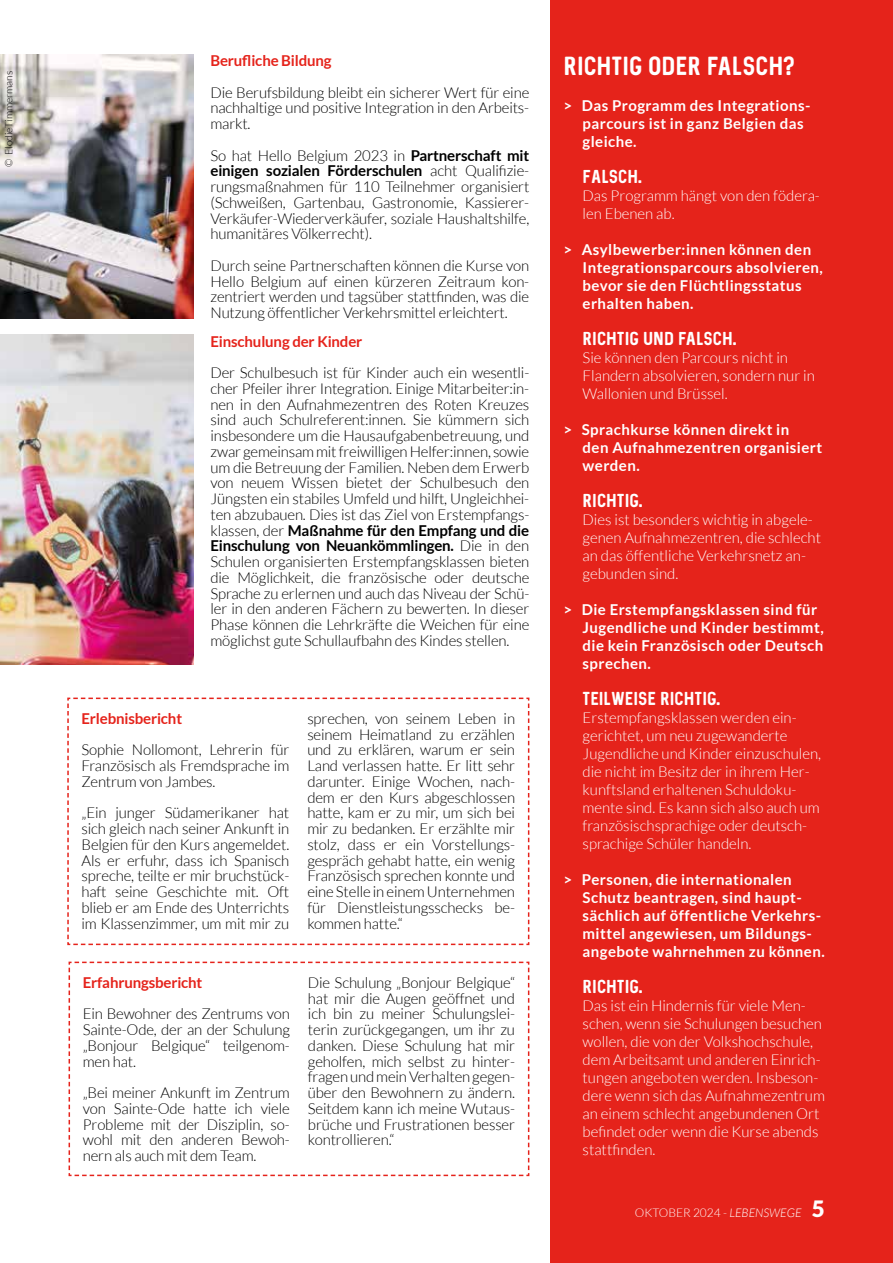
<style>
.page{position:relative;width:893px;height:1263px;background:#fff}
.page>*{position:absolute;margin:0;border:0;box-sizing:border-box;transform-origin:0 0}
.t1{font:21px "Sequel Neue";color:#fff}
.t2{font:300 15px/15.8px "Lato";letter-spacing:-.01em;color:#000;text-align:justify}
.t3{font:300 15px/18px "Lato";color:#fff}
.t4{font:700 15px/18px "Lato";letter-spacing:.03em;color:#fff}
.t5{font:700 15px "Lato";letter-spacing:-.01em;color:#e5231b}
.t6{font:15px "Sequel Neue";color:#fff}
.t7{font:300 12px "Lato";color:#fff}
.t8{font:300 10.2px "Lato";color:#000}
.s1{font-weight:700}
.s2{font-style:italic}
.s3{font-weight:900;font-size:22.5px}
</style>
<div class="page">
<div style="left:551px;top:0;width:342px;height:1263px;background:#e5231b"></div>
<svg style="left:67px;top:697px;width:463px;height:249px"></svg>
<svg style="left:68px;top:961px;width:462px;height:216px"></svg>
<img style="left:0;top:54px;width:193px;height:264px">
<img style="left:0;top:335px;width:193px;height:329px">
<p class="t8" style="left:3px;top:167px;width:98px;rotate:-90deg">© ElodieTimmermans</p>
<p class="t5" style="left:210px;top:52px;width:123px">Berufliche Bildung</p>
<p class="t2" style="left:210px;top:84px;width:320px">Die Berufsbildung bleibt ein sicherer Wert für eine nachhaltige und positive Integration in den Arbeits&shy;markt.</p>
<p class="t2" style="left:210px;top:147px;width:320px">So hat Hello Belgium 2023 in <span class="s1">Partnerschaft mit einigen sozialen Förderschulen</span> acht Qualifizie&shy;rungsmaßnahmen für 110 Teilnehmer organisiert (Schweißen, Gartenbau, Gastronomie, Kassierer-Verkäufer-Wiederverkäufer, soziale Haushaltshilfe, humanitäres Völkerrecht).</p>
<p class="t2" style="left:210px;top:258px;width:320px">Durch seine Partnerschaften können die Kurse von Hello Belgium auf einen kürzeren Zeitraum kon&shy;zentriert werden und tagsüber stattfinden, was die Nutzung öffentlicher Verkehrsmittel erleichtert.</p>
<p class="t5" style="left:210px;top:333px;width:153px">Einschulung der Kinder</p>
<p class="t2" style="left:210px;top:365px;width:320px">Der Schulbesuch ist für Kinder auch ein wesentli&shy;cher Pfeiler ihrer Integration. Einige Mitarbeiter:in&shy;nen in den Aufnahmezentren des Roten Kreuzes sind auch Schulreferent:innen. Sie kümmern sich insbesondere um die Hausaufgabenbetreuung, und zwar gemeinsam mit freiwilligen Helfer:innen, sowie um die Betreuung der Familien. Neben dem Erwerb von neuem Wissen bietet der Schulbesuch den Jüngsten ein stabiles Umfeld und hilft, Ungleichhei&shy;ten abzubauen. Dies ist das Ziel von Erstempfangs&shy;klassen, der <span class="s1">Maßnahme für den Empfang und die Einschulung von Neuankömmlingen.</span> Die in den Schulen organisierten Erstempfangsklassen bieten die Möglichkeit, die französische oder deutsche Sprache zu erlernen und auch das Niveau der Schü&shy;ler in den anderen Fächern zu bewerten. In dieser Phase können die Lehrkräfte die Weichen für eine möglichst gute Schullaufbahn des Kindes stellen.</p>
<p class="t5" style="left:82px;top:710px;width:102px">Erlebnisbericht</p>
<p class="t2" style="left:82px;top:742px;width:209px">Sophie Nollomont, Lehrerin für Französisch als Fremdsprache im Zentrum von Jambes.</p>
<p class="t2" style="left:82px;top:805px;width:209px">„Ein junger Südamerikaner hat sich gleich nach seiner Ankunft in Belgien für den Kurs angemeldet.<br>Als er erfuhr, dass ich Spanisch spreche, teilte er mir bruchstück&shy;haft seine Geschichte mit. Oft blieb er am Ende des Unterrichts im Klassenzimmer, um mit mir zu</p>
<p class="t2" style="left:307px;top:711px;width:209px">sprechen, von seinem Leben in seinem Heimatland zu erzählen und zu erklären, warum er sein Land verlassen hatte. Er litt sehr darunter. Einige Wochen, nach&shy;dem er den Kurs abgeschlossen hatte, kam er zu mir, um sich bei mir zu bedanken. Er erzählte mir stolz, dass er ein Vorstellungs&shy;gespräch gehabt hatte, ein wenig Französisch sprechen konnte und eine Stelle in einem Unternehmen für Dienstleistungsschecks be&shy;kommen hatte.“</p>
<p class="t5" style="left:83px;top:974px;width:121px">Erfahrungsbericht</p>
<p class="t2" style="left:83px;top:1006px;width:209px">Ein Bewohner des Zentrums von Sainte-Ode, der an der Schulung „Bonjour Belgique“ teilgenom&shy;men hat.</p>
<p class="t2" style="left:83px;top:1085px;width:209px">„Bei meiner Ankunft im Zentrum von Sainte-Ode hatte ich viele Probleme mit der Disziplin, so&shy;wohl mit den anderen Bewoh&shy;nern als auch mit dem Team.</p>
<p class="t2" style="left:308px;top:975px;width:209px">Die Schulung „Bonjour Belgique“ hat mir die Augen geöffnet und ich bin zu meiner Schulungslei&shy;terin zurückgegangen, um ihr zu danken. Diese Schulung hat mir geholfen, mich selbst zu hinter&shy;fragen und mein Verhalten gegen&shy;über den Bewohnern zu ändern.<br>Seitdem kann ich meine Wutaus&shy;brüche und Frustrationen besser kon trollieren.“</p>
<h1 class="t1" style="left:563px;top:51px;width:232px">RICHTIG ODER FALSCH?</h1>
<p class="t4" style="left:583px;top:96px;width:229px;text-indent:-19px">&gt; Das Programm des Integrations&shy;parcours ist in ganz Belgien das gleiche.</p>
<p class="t6" style="left:583px;top:166px;width:61px">FALSCH.</p>
<p class="t3" style="left:583px;top:187px;width:239px">Das Programm hängt von den födera&shy;len Ebenen ab.</p>
<p class="t4" style="left:583px;top:240px;width:242px;text-indent:-19px">&gt; Asylbewerber:innen können den<br>Integrationsparcours absolvieren, bevor sie den Flüchtlingsstatus erhalten haben.</p>
<p class="t6" style="left:583px;top:328px;width:155px">RICHTIG UND FALSCH.</p>
<p class="t3" style="left:583px;top:349px;width:234px">Sie können den Parcours nicht in<br>Flandern absolvieren, sondern nur in<br>Wallonien und Brüssel.</p>
<p class="t4" style="left:583px;top:420px;width:241px;text-indent:-19px">&gt; Sprachkurse können direkt in<br>den Aufnahmezentren organisiert werden.</p>
<p class="t6" style="left:583px;top:490px;width:62px">RICHTIG.</p>
<p class="t3" style="left:583px;top:511px;width:240px">Dies ist besonders wichtig in abgele&shy;genen Aufnahmezentren, die schlecht an das öffentliche Verkehrsnetz an&shy;gebunden sind.</p>
<p class="t4" style="left:583px;top:600px;width:243px;text-indent:-19px">&gt; Die Erstempfangsklassen sind für<br>Jugendliche und Kinder be stimmt, die kein Französisch oder Deutsch sprechen.</p>
<p class="t6" style="left:583px;top:688px;width:139px">TEILWEISE RICHTIG.</p>
<p class="t3" style="left:583px;top:709px;width:240px">Erstempfangsklassen werden ein&shy;gerichtet, um neu zugewanderte Jugendliche und Kinder einzuschulen, die nicht im Besitz der in ihrem Her&shy;kunftsland erhaltenen Schuldoku&shy;mente sind. Es kann sich also auch um französischsprachige oder deutsch&shy;sprachige Schüler handeln.</p>
<p class="t4" style="left:583px;top:870px;width:244px;text-indent:-19px">&gt; Personen, die internationalen Schutz beantragen, sind haupt&shy;sächlich auf öffentliche Verkehrs&shy;mittel angewiesen, um Bildungs&shy;angebote wahrnehmen zu können.</p>
<p class="t6" style="left:583px;top:976px;width:62px">RICHTIG.</p>
<p class="t3" style="left:583px;top:997px;width:244px">Das ist ein Hindernis für viele Men&shy;schen, wenn sie Schulungen besuchen wollen, die von der Volkshochschule, dem Arbeitsamt und anderen Einrich&shy;tungen angeboten werden. Insbeson&shy;dere wenn sich das Aufnahmezentrum an einem schlecht angebundenen Ort befindet oder wenn die Kurse abends stattfinden.</p>
<p class="t7" style="left:635px;top:1206px;width:191px">OKTOBER 2024 - <span class="s2">LEBENSWEGE</span> <span class="s3">5</span></p>
</div>
